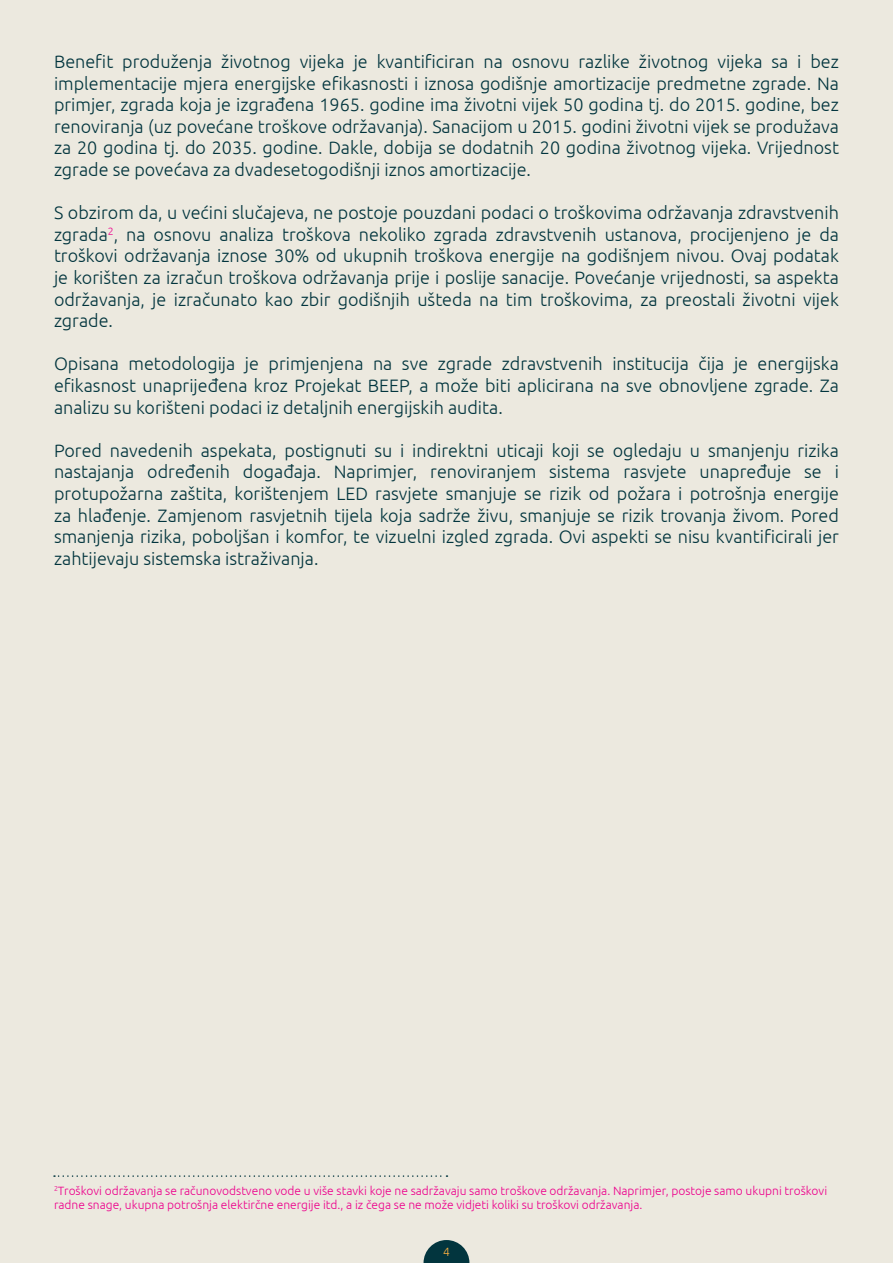
<style>
.page{position:relative;width:893px;height:1263px;background:#ece9df}
.page>*{position:absolute;margin:0;border:0;box-sizing:border-box;transform-origin:0 0}
.t1{font:300 18px/21.6px "Ubuntu";color:#02353e;text-align:justify}
.t2{font:300 12px/14.4px "Ubuntu";color:#ec008c}
.t3{font:300 12px "Ubuntu";color:#fbb040}
</style>
<div class="page">
<svg style="left:423px;top:1240px;width:46px;height:23px"></svg>
<svg style="left:54px;top:1175px;width:393px;height:2px"></svg>
<p class="t1" style="left:54px;top:50px;width:786px">Benefit produženja životnog vijeka je kvantificiran na osnovu razlike životnog vijeka sa i bez implementacije mjera energijske efikasnosti i iznosa godišnje amortizacije predmetne zgrade. Na primjer, zgrada koja je izgrađena 1965. godine ima životni vijek 50 godina tj. do 2015. godine, bez renoviranja (uz povećane troškove održavanja). Sanacijom u 2015. godini životni vijek se produžava za 20 godina tj. do 2035. godine. Dakle, dobija se dodatnih 20 godina životnog vijeka. Vrijednost zgrade se povećava za dvadesetogodišnji iznos amortizacije.</p>
<p class="t1" style="left:54px;top:202px;width:786px">S obzirom da, u većini slučajeva, ne postoje pouzdani podaci o troškovima održavanja zdravstvenih zgrada<sup>2</sup>, na osnovu analiza troškova nekoliko zgrada zdravstvenih ustanova, procijenjeno je da troškovi održavanja iznose 30% od ukupnih troškova energije na godišnjem nivou. Ovaj podatak je korišten za izračun troškova održavanja prije i poslije sanacije. Povećanje vrijednosti, sa aspekta održavanja, je izračunato kao zbir godišnjih ušteda na tim troškovima, za preostali životni vijek zgrade.</p>
<p class="t1" style="left:54px;top:353px;width:786px">Opisana metodologija je primjenjena na sve zgrade zdravstvenih institucija čija je energijska efikasnost unaprijeđena kroz Projekat BEEP, a može biti aplicirana na sve obnovljene zgrade. Za analizu su korišteni podaci iz detaljnih energijskih audita.</p>
<p class="t1" style="left:54px;top:439px;width:786px">Pored navedenih aspekata, postignuti su i indirektni uticaji koji se ogledaju u smanjenju rizika nastajanja određenih događaja. Naprimjer, renoviranjem sistema rasvjete unapređuje se i protupožarna zaštita, korištenjem LED rasvjete smanjuje se rizik od požara i potrošnja energije za hlađenje. Zamjenom rasvjetnih tijela koja sadrže živu, smanjuje se rizik trovanja živom. Pored smanjenja rizika, poboljšan i komfor, te vizuelni izgled zgrada. Ovi aspekti se nisu kvantificirali jer zahtijevaju sistemska istraživanja.</p>
<p class="t2" style="left:54px;top:1183px;width:775px"><sup>2</sup>Troškovi održavanja se računovodstveno vode u više stavki koje ne sadržavaju samo troškove održavanja. Naprimjer, postoje samo ukupni troškovi radne snage, ukupna potrošnja elektirčne energije itd., a iz čega se ne može vidjeti koliki su troškovi održavanja.</p>
<p class="t3" style="left:443px;top:1244px;width:8px">4</p>
</div>
